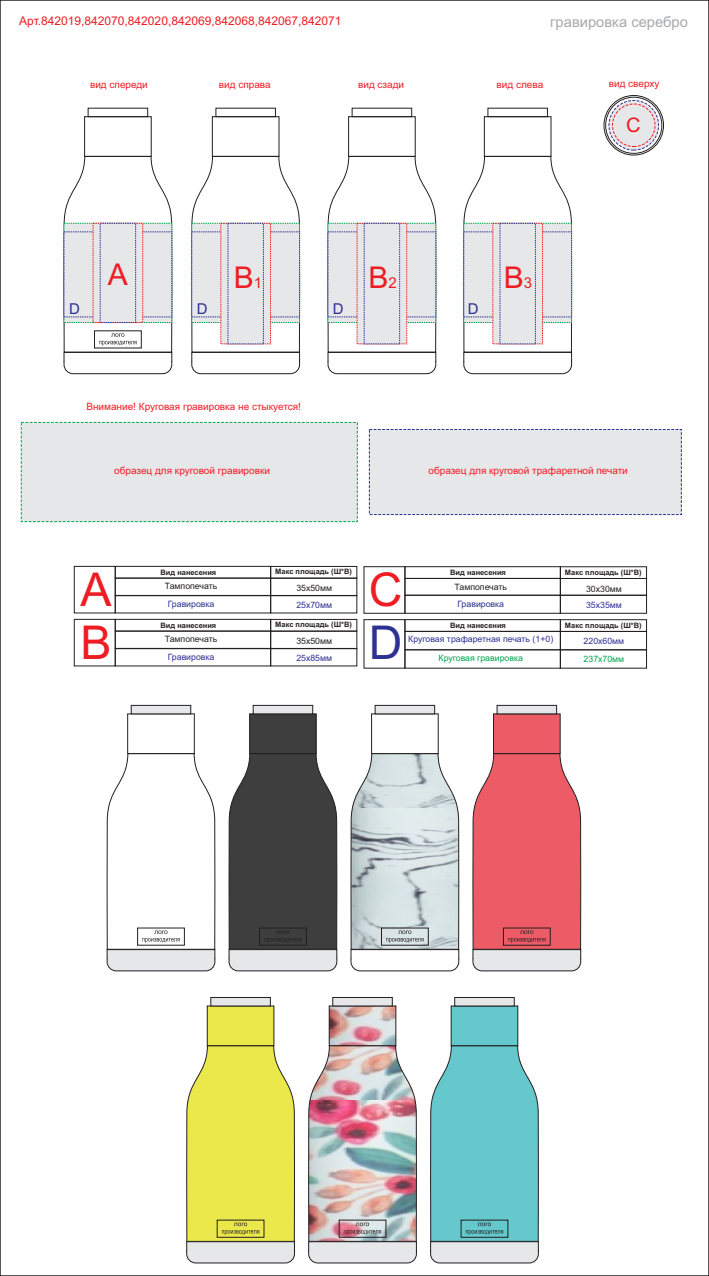
<style>
.page{position:relative;width:709px;height:1276px;background:#fff}
.page>*{position:absolute;margin:0;border:0;box-sizing:border-box;transform-origin:0 0}
.t1{font:46.6px/53px "Arial";color:#ee1d23}
.t2{font:46.6px "Arial";color:#2e3092}
.t3{font:30px "Arial";color:#ee1d23}
.t4{font:20.1px "Arial";color:#ee1d23}
.t5{font:14.95px "Arial";color:#2e3092}
.t6{font:14.75px "Arial";color:#a8a9ad}
.t7{font:12px "Arial";color:#ee1d23}
.t8{font:10px "Arial";color:#ee1d23}
.t9{font:8.75px "Arial";color:#2e3092}
.t10{font:8.75px "Arial";color:#231f20}
.t11{font:8.75px "Arial";color:#00a54f}
.t12{font:700 7.45px "Arial";color:#231f20}
.s1{font-size:15px}
</style>
<div class="page">
<div style="left:88px;top:108px;width:60px;height:9px;border:1px solid #231f20"></div>
<div style="left:216px;top:108px;width:59px;height:9px;border:1px solid #231f20"></div>
<div style="left:352px;top:108px;width:60px;height:9px;border:1px solid #231f20"></div>
<div style="left:488px;top:108px;width:59px;height:9px;border:1px solid #231f20"></div>
<svg style="left:107px;top:705px;width:108px;height:266px"></svg>
<svg style="left:229px;top:705px;width:108px;height:266px;background:#626263"></svg>
<svg style="left:351px;top:705px;width:108px;height:266px"></svg>
<svg style="left:472px;top:705px;width:109px;height:266px;background:#e67a81"></svg>
<svg style="left:186px;top:997px;width:109px;height:266px;background:#e5e26d"></svg>
<img style="left:308px;top:997px;width:109px;height:266px">
<svg style="left:430px;top:997px;width:108px;height:266px;background:#7fcbce"></svg>
<div style="left:115px;top:566px;width:156px;height:12px;border:1px solid #231f20"></div>
<div style="left:115px;top:619px;width:156px;height:12px;border:1px solid #231f20"></div>
<div style="left:404px;top:566px;width:157px;height:13px;border:1px solid #231f20"></div>
<div style="left:404px;top:619px;width:157px;height:13px;border:1px solid #231f20"></div>
<div style="left:115px;top:578px;width:156px;height:18px;border:1px solid #231f20"></div>
<div style="left:115px;top:631px;width:156px;height:18px;border:1px solid #231f20"></div>
<div style="left:404px;top:578px;width:157px;height:17px;border:1px solid #231f20"></div>
<div style="left:404px;top:595px;width:157px;height:18px;border:1px solid #231f20"></div>
<div style="left:404px;top:631px;width:157px;height:19px;border:1px solid #231f20"></div>
<div style="left:404px;top:649px;width:157px;height:19px;border:1px solid #231f20"></div>
<div style="left:115px;top:595px;width:156px;height:18px;border:1px solid #231f20"></div>
<div style="left:115px;top:648px;width:156px;height:18px;border:1px solid #231f20"></div>
<div style="left:74px;top:566px;width:42px;height:47px;border:1px solid #231f20"></div>
<div style="left:74px;top:619px;width:42px;height:47px;border:1px solid #231f20"></div>
<div style="left:363px;top:566px;width:42px;height:47px;border:1px solid #231f20"></div>
<div style="left:363px;top:619px;width:42px;height:49px;border:1px solid #231f20"></div>
<div style="left:270px;top:566px;width:87px;height:12px;border:1px solid #231f20"></div>
<div style="left:270px;top:619px;width:87px;height:12px;border:1px solid #231f20"></div>
<div style="left:560px;top:566px;width:87px;height:13px;border:1px solid #231f20"></div>
<div style="left:560px;top:619px;width:87px;height:13px;border:1px solid #231f20"></div>
<div style="left:270px;top:578px;width:87px;height:18px;border:1px solid #231f20"></div>
<div style="left:270px;top:631px;width:87px;height:18px;border:1px solid #231f20"></div>
<div style="left:560px;top:578px;width:87px;height:17px;border:1px solid #231f20"></div>
<div style="left:560px;top:595px;width:87px;height:18px;border:1px solid #231f20"></div>
<div style="left:560px;top:631px;width:87px;height:19px;border:1px solid #231f20"></div>
<div style="left:560px;top:649px;width:87px;height:19px;border:1px solid #231f20"></div>
<div style="left:270px;top:595px;width:87px;height:18px;border:1px solid #231f20"></div>
<div style="left:270px;top:648px;width:87px;height:18px;border:1px solid #231f20"></div>
<svg style="left:64px;top:156px;width:108px;height:218px"></svg>
<svg style="left:191px;top:156px;width:109px;height:218px"></svg>
<svg style="left:328px;top:156px;width:108px;height:218px"></svg>
<svg style="left:463px;top:156px;width:109px;height:218px"></svg>
<div style="left:21px;top:422px;width:336px;height:100px;background:#e6e7e9"></div>
<div style="left:369px;top:429px;width:312px;height:86px;background:#e6e7e9"></div>
<div style="left:604px;top:95px;width:59px;height:60px;border:1px solid #231f20;border-radius:50%"></div>
<div style="left:605px;top:97px;width:57px;height:56px;border:1px solid #231f20;border-radius:50%"></div>
<svg style="left:609px;top:100px;width:49px;height:50px"></svg>
<div style="left:612px;top:104px;width:43px;height:43px;background:#e6e7e9;border:1px dashed #ee1d23;border-radius:50%"></div>
<p class="t7" style="left:19px;top:16px;width:324px">Арт.842019,842070,842020,842069,842068,842067,842071</p>
<h3 class="t6" style="left:550px;top:16px;width:139px">гравировка серебро</h3>
<p class="t8" style="left:90px;top:81px;width:59px">вид спереди</p>
<p class="t8" style="left:219px;top:81px;width:53px">вид справа</p>
<p class="t8" style="left:358px;top:81px;width:48px">вид сзади</p>
<p class="t8" style="left:496px;top:81px;width:48px">вид слева</p>
<p class="t8" style="left:608px;top:79px;width:52px">вид сверху</p>
<h3 class="t4" style="left:626px;top:118px;width:16px">С</h3>
<h2 class="t3" style="left:108px;top:263px;width:22px">А</h2>
<h2 class="t3" style="left:234px;top:266px;width:30px">В<span class="s1">1</span></h2>
<h2 class="t3" style="left:368px;top:266px;width:30px">В<span class="s1">2</span></h2>
<h2 class="t3" style="left:504px;top:266px;width:30px">В<span class="s1">3</span></h2>
<h3 class="t5" style="left:69px;top:303px;width:12px">D</h3>
<h3 class="t5" style="left:197px;top:303px;width:12px">D</h3>
<h3 class="t5" style="left:333px;top:303px;width:12px">D</h3>
<h3 class="t5" style="left:468px;top:303px;width:12px">D</h3>
<p class="t8" style="left:86px;top:403px;width:216px">Внимание! Круговая гравировка не стыкуется!</p>
<p class="t8" style="left:114px;top:467px;width:157px">образец для круговой гравировки</p>
<p class="t8" style="left:428px;top:467px;width:201px">образец для круговой трафаретной печати</p>
<p class="t12" style="left:275px;top:569px;width:78px">Макс площадь (Ш*В)</p>
<p class="t12" style="left:160px;top:569px;width:57px">Вид нанесения</p>
<h1 class="t1" style="left:80px;top:567px;width:33px">А<br>В</h1>
<h1 class="t1" style="left:369px;top:568px;width:35px">С</h1>
<p class="t10" style="left:165px;top:583px;width:54px">Тампопечать</p>
<p class="t10" style="left:296px;top:584px;width:37px">35х50мм</p>
<p class="t9" style="left:168px;top:600px;width:48px">Гравировка</p>
<p class="t9" style="left:296px;top:601px;width:37px">25х70мм</p>
<p class="t12" style="left:275px;top:622px;width:78px">Макс площадь (Ш*В)</p>
<p class="t12" style="left:160px;top:622px;width:57px">Вид нанесения</p>
<h1 class="t2" style="left:369px;top:625px;width:35px">D</h1>
<p class="t10" style="left:165px;top:636px;width:54px">Тампопечать</p>
<p class="t10" style="left:296px;top:637px;width:37px">35х50мм</p>
<p class="t9" style="left:168px;top:653px;width:48px">Гравировка</p>
<p class="t9" style="left:296px;top:654px;width:37px">25х85мм</p>
<p class="t12" style="left:450px;top:569px;width:57px">Вид нанесения</p>
<p class="t10" style="left:454px;top:584px;width:54px">Тампопечать</p>
<p class="t9" style="left:457px;top:601px;width:48px">Гравировка</p>
<p class="t9" style="left:408px;top:636px;width:146px">Круговая трафаретная печать (1+0)</p>
<p class="t11" style="left:438px;top:654px;width:86px">Круговая гравировка</p>
<p class="t12" style="left:450px;top:622px;width:57px">Вид нанесения</p>
<p class="t12" style="left:565px;top:569px;width:78px">Макс площадь (Ш*В)</p>
<p class="t10" style="left:586px;top:585px;width:37px">30х30мм</p>
<p class="t9" style="left:586px;top:602px;width:37px">35х35мм</p>
<p class="t9" style="left:583px;top:637px;width:42px">220х60мм</p>
<p class="t11" style="left:583px;top:655px;width:42px">237х70мм</p>
<p class="t12" style="left:565px;top:622px;width:78px">Макс площадь (Ш*В)</p>
</div>
